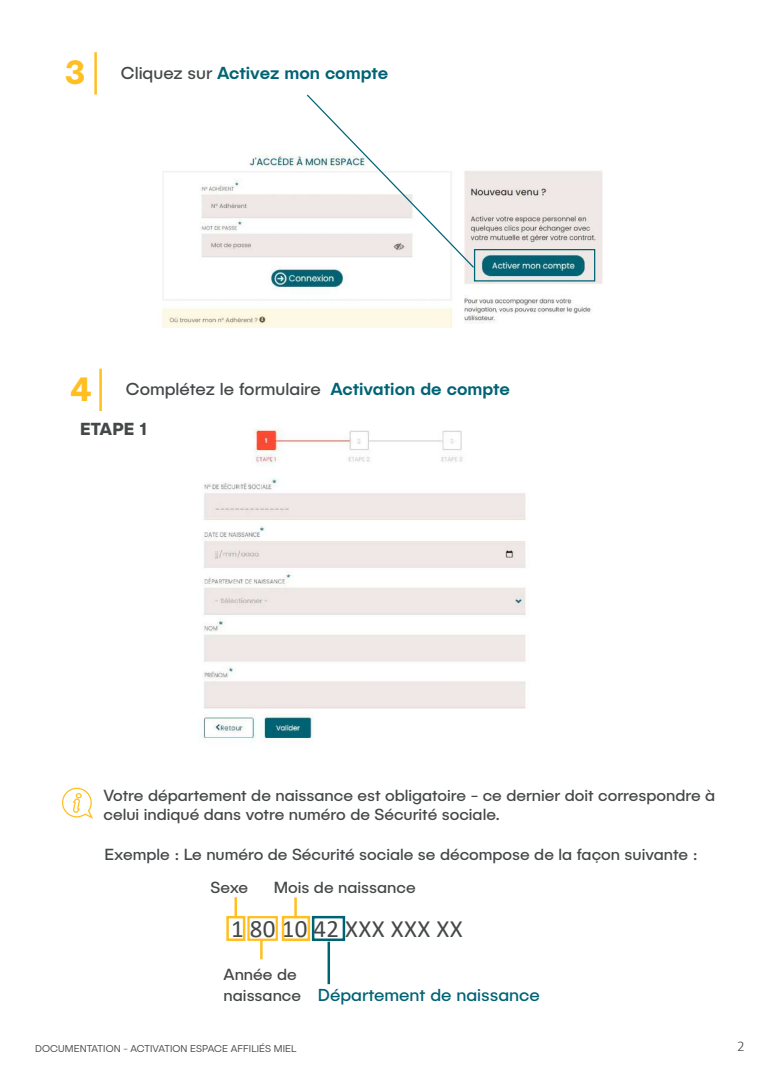
<style>
.page{position:relative;width:780px;height:1088px;background:#fff}
.page>*{position:absolute;margin:0;border:0;box-sizing:border-box;transform-origin:0 0}
.t1{font:25px "Calibri";letter-spacing:.01em;color:#454849}
.t2{font:17.5px "Publica Sans";color:#454849}
.t3{font:500 17.5px "Publica Sans";color:#006374}
.t4{font:17.5px "Publica Sans";color:#006374}
.t5{font:700 17.5px "Publica Sans";color:#454849}
.t6{font:16.25px/19.5px "Publica Sans";color:#454849}
.t7{font:300 15px "Calibri";color:#454849}
.t8{font:300 10px "Publica Sans";letter-spacing:.01em;color:#454849}
.s1{font-weight:700;font-size:33.75px;color:#ffbf21}
.s2{font-weight:400;color:#454849}
.s3{font-weight:500;color:#006374}
</style>
<div class="page">
<img style="left:162px;top:155px;width:441px;height:173px">
<hr style="left:94px;top:52px;width:3px;height:43px;background:#ffbf21">
<div style="left:474px;top:249px;width:121px;height:32px;border:1px solid #006374"></div>
<svg style="left:305px;top:94px;width:170px;height:175px"></svg>
<hr style="left:99px;top:369px;width:3px;height:42px;background:#ffbf21">
<hr style="left:234px;top:897px;width:3px;height:19px;background:#ffbf21">
<hr style="left:294px;top:897px;width:3px;height:19px;background:#ffbf21">
<hr style="left:327px;top:941px;width:3px;height:43px;background:#006374">
<svg style="left:260px;top:941px;width:2px;height:18px"></svg>
<div style="left:226px;top:916px;width:19px;height:25px;border:2px solid #ffbf21"></div>
<div style="left:247px;top:916px;width:31px;height:25px;border:2px solid #ffbf21"></div>
<div style="left:282px;top:916px;width:28px;height:25px;border:2px solid #ffbf21"></div>
<div style="left:312px;top:916px;width:33px;height:25px;border:2px solid #006374"></div>
<svg style="left:62px;top:787px;width:31px;height:32px"></svg>
<img style="left:202px;top:429px;width:324px;height:311px">
<p class="t3" style="left:65px;top:62px;width:325px"><span class="s1">3</span> <span class="s2">Cliquez sur</span> Activez mon compte</p>
<p class="t2" style="left:70px;top:378px;width:441px"><span class="s1">4</span> Complétez le formulaire <span class="s3">Activation de compte</span></p>
<p class="t5" style="left:80px;top:417px;width:68px">ETAPE 1</p>
<p class="t6" style="left:104px;top:785px;width:613px">Votre département de naissance est obligatoire - ce dernier doit correspondre à celui indiqué dans votre numéro de Sécurité sociale.</p>
<p class="t6" style="left:210px;top:838px;width:488px;line-height:32.5px;text-indent:-106px">Exemple : Le numéro de Sécurité sociale se décompose de la façon suivante :<br>Sexe</p>
<p class="t6" style="left:274px;top:877px;width:143px">Mois de naissance</p>
<h1 class="t1" style="left:231px;top:911px;width:233px">1 80 10 42 XXX XXX XX</h1>
<p class="t6" style="left:223px;top:963px;width:79px;line-height:21px">Année de naissance</p>
<p class="t4" style="left:318px;top:984px;width:223px">Département de naissance</p>
<p class="t8" style="left:35px;top:1043px;width:263px">DOCUMENTATION - ACTIVATION ESPACE AFFILIÉS MIEL</p>
<p class="t7" style="left:737px;top:1037px;width:9px">2</p>
</div>
